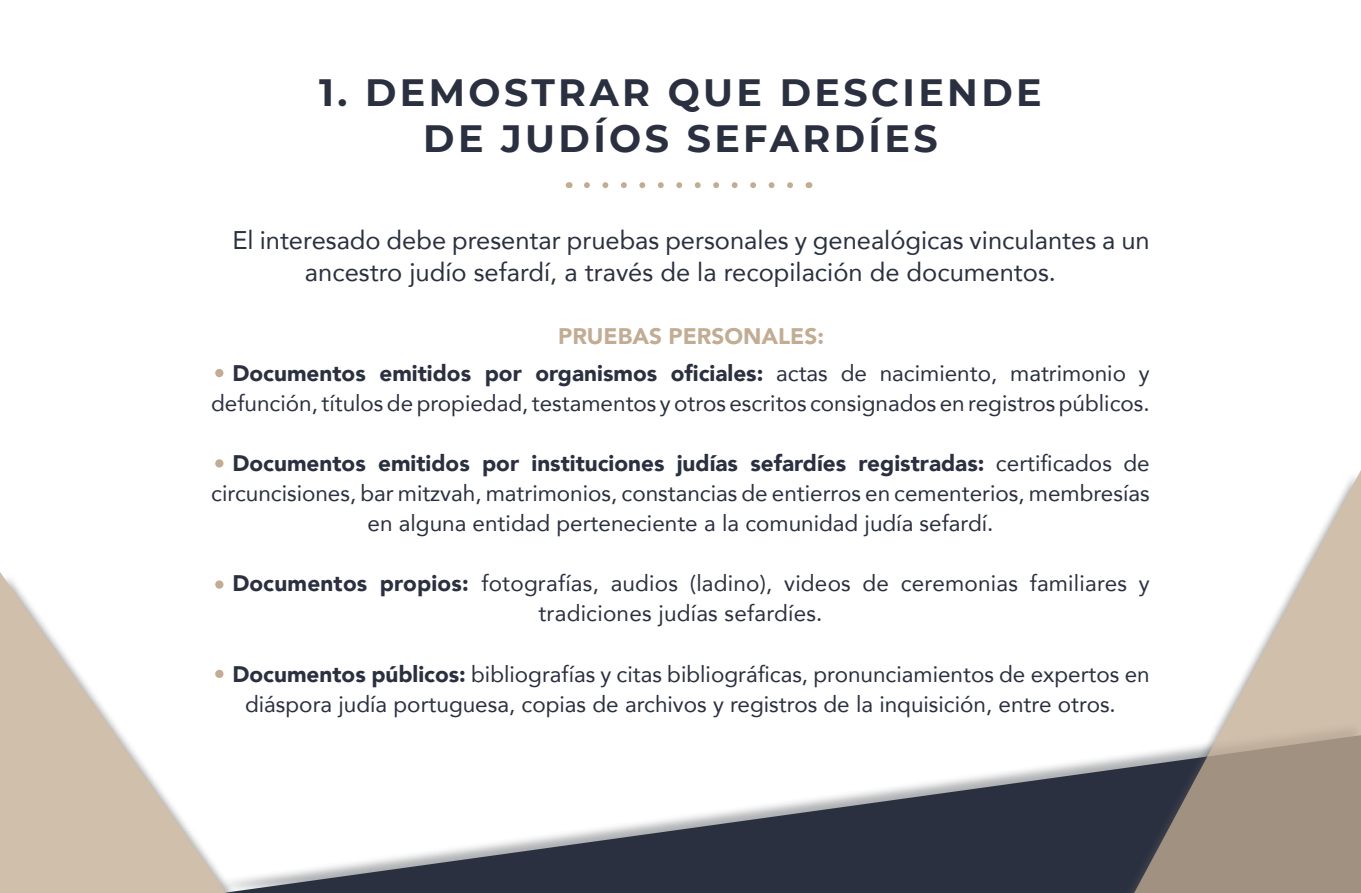
<style>
.page{position:relative;width:1361px;height:893px;background:#fff}
.page>*{position:absolute;margin:0;border:0;box-sizing:border-box;transform-origin:0 0}
.t1{font:700 37.95px/46.2px "Montserrat";letter-spacing:.09em;color:#2b3040;text-align:center}
.t2{font:25.5px/31.5px "Avenir";color:#2b3040}
.t3{font:22.5px/30px "Avenir";color:#2b3040}
.t4{font:900 22.5px/37.5px "Avenir";color:#2b3040;text-align:center}
.s1{color:#c2ad94}
.s2{font-weight:400}
.s3{font-weight:900}
</style>
<div class="page">
<svg style="left:584px;top:182px;width:206px;height:6px"></svg>
<svg style="left:240px;top:756px;width:881px;height:137px"></svg>
<div style="left:1121px;top:470px;width:240px;height:423px;background:#57585a;opacity:.75"></div>
<svg style="left:1134px;top:470px;width:227px;height:423px"></svg>
<svg style="left:0;top:572px;width:227px;height:321px"></svg>
<div style="left:215px;top:369px;width:8px;height:8px;background:#c2ad94;border-radius:50%"></div>
<div style="left:215px;top:670px;width:8px;height:8px;background:#c2ad94;border-radius:50%"></div>
<div style="left:215px;top:580px;width:8px;height:9px;background:#c2ad94;border-radius:50%"></div>
<div style="left:215px;top:459px;width:8px;height:9px;background:#c2ad94;border-radius:50%"></div>
<h1 class="t1" style="left:319px;top:69px;width:724px">1. DEMOSTRAR QUE DESCIENDE<br>DE JUDÍOS SEFARDÍES</h1>
<p class="t2" style="left:305px;top:224px;width:846px;text-indent:-72px">El interesado debe presentar pruebas personales y genealógicas vinculantes a un ancestro judío sefardí, a través de la recopilación de documentos.</p>
<p class="t4" style="left:232px;top:317px;width:919px"><span class="s1">PRUEBAS PERSONALES:<br></span>Documentos emitidos por organismos oficiales: <span class="s2">actas de nacimiento, matrimonio y</span></p>
<p class="t3" style="left:211px;top:388px;width:940px">defunción, títulos de propiedad, testamentos y otros escritos consignados en registros públicos.</p>
<p class="t4" style="left:232px;top:445px;width:919px">Documentos emitidos por instituciones judías sefardíes registradas: <span class="s2">certificados de</span></p>
<p class="t3" style="left:211px;top:478px;width:940px">circuncisiones, bar mitzvah, matrimonios, constancias de entierros en cementerios, membresías</p>
<p class="t3" style="left:367px;top:508px;width:627px">en alguna entidad perteneciente a la comunidad judía sefardí.</p>
<p class="t3" style="left:538px;top:568px;width:613px;text-indent:-306px"><span class="s3">Documentos propios:</span> fotografías, audios (ladino), videos de ceremonias familiares y tradiciones judías sefardíes.</p>
<p class="t3" style="left:245px;top:658px;width:906px;text-indent:-13px"><span class="s3">Documentos públicos:</span> bibliografías y citas bibliográficas, pronunciamientos de expertos en diáspora judía portuguesa, copias de archivos y registros de la inquisición, entre otros.</p>
</div>
